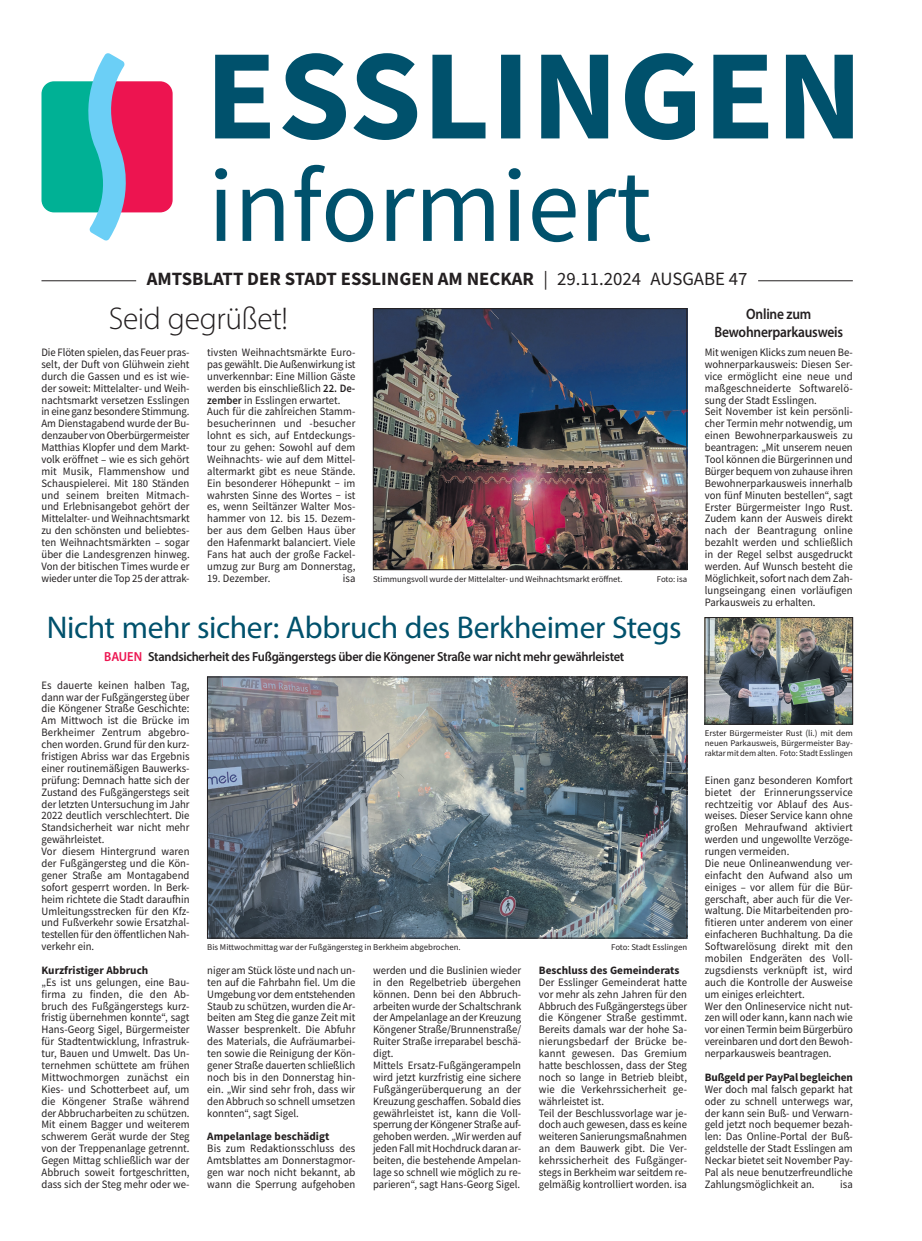
<style>
.page{position:relative;width:922px;height:1241px;background:#fff}
.page>*{position:absolute;margin:0;border:0;box-sizing:border-box;transform-origin:0 0}
.t1{font:31.5px "Myriad Pro";letter-spacing:-.01em;color:#00516c}
.t2{font:300 31.5px "Myriad Pro";letter-spacing:-.015em;color:#231f20}
.t3{font:700 18.75px "Source Sans Pro";color:#231f20}
.t4{font:600 15px/18px "Myriad Pro";letter-spacing:-.015em;color:#231f20;text-align:center;scale:.9 1}
.t5{font:600 13.12px "Myriad Pro";letter-spacing:-.02em;color:#231f20;scale:.95 1}
.t6{font:11.25px/11.9px "Source Sans Pro";color:#231f20;scale:.95 1}
.t7{font:700 11.25px "Source Sans Pro";color:#231f20}
.t8{font:8.75px/10px "Source Sans Pro";color:#231f20;text-align:justify}
.s1{font-weight:400}
.s2{font-size:9.88px}
.s3{font-weight:600}
.s4{color:#ed1450}
</style>
<div class="page">
<svg style="left:41px;top:53px;width:131px;height:188px"></svg>
<hr style="left:41px;top:280px;width:811px;height:1px;background:#231f20">
<div style="left:136px;top:278px;width:622px;height:6px;background:#fff"></div>
<svg style="left:215px;top:53px;width:637px;height:87px"></svg>
<svg style="left:215px;top:165px;width:435px;height:77px"></svg>
<img style="left:375px;top:310px;width:309px;height:257px">
<div style="left:373px;top:308px;width:313px;height:261px;border:1px solid #231f20"></div>
<img style="left:706px;top:619px;width:144px;height:103px">
<div style="left:704px;top:617px;width:148px;height:107px;border:1px solid #231f20"></div>
<img style="left:209px;top:678px;width:475px;height:258px">
<div style="left:207px;top:676px;width:479px;height:262px;border:1px solid #231f20"></div>
<h2 class="t3" style="left:147px;top:266px;width:602px">AMTSBLATT DER STADT ESSLINGEN AM NECKAR <span class="s1">| 29.11.2024 AUSGABE 47</span></h2>
<h1 class="t2" style="left:109px;top:299px;width:181px">Seid gegrüßet!</h1>
<p class="t6" style="left:41px;top:346px;width:157px;text-align:justify">Die Flöten spielen, das Feuer pras&shy;selt, der Duft von Glühwein zieht durch die Gassen und es ist wie&shy;der soweit: Mittelalter- und Weih&shy;nachtsmarkt versetzen Esslingen in eine ganz besondere Stimmung.<br>Am Dienstagabend wurde der Bu&shy;denzauber von Oberbürgermeister Matthias Klopfer und dem Markt&shy;volk eröffnet <span class="s2">-</span> wie es sich gehört mit Musik, Flammenshow und Schauspielerei. Mit 180 Ständen und seinem breiten Mitmach&shy;und Erlebnisangebot gehört der Mittelalter- und Weihnachtsmarkt zu den schönsten und beliebtes&shy;ten Weihnachtsmärkten <span class="s2">-</span> sogar über die Landesgrenzen hinweg.<br>Von der bitischen Times wurde er wieder unter die Top 25 der attrak-</p>
<p class="t6" style="left:207px;top:346px;width:157px">tivsten Weihnachtsmärkte Euro&shy;pas gewählt. Die Außenwirkung ist unverkennbar: Eine Million Gäste werden bis einschließlich <span class="s3">22. De&shy;zember</span> in Esslingen erwartet.<br>Auch für die zahlreichen Stamm&shy;besucherinnen und -besucher lohnt es sich, auf Entdeckungs&shy;tour zu gehen: Sowohl auf dem<br>Weihnachts- wie auf dem Mittel&shy;altermarkt gibt es neue Stände.<br>Ein besonderer Höhepunkt <span class="s2">-</span> im wahrsten Sinne des Wortes <span class="s2">-</span> ist es, wenn Seiltänzer Walter Mos&shy;hammer von 12. bis 15. Dezem&shy;ber aus dem Gelben Haus über den Hafenmarkt balanciert. Viele<br>Fans hat auch der große Fackel&shy;umzug zur Burg am Donnerstag,</p>
<p class="t6" style="left:207px;top:572px;width:68px">19. Dezember.</p>
<p class="t6" style="left:343px;top:572px;width:15px">isa</p>
<p class="t8" style="left:373px;top:573px;width:251px">Stimmungsvoll wurde der Mittelalter- und Weihnachtsmarkt eröffnet.</p>
<p class="t8" style="left:656px;top:573px;width:32px">Foto: isa</p>
<h1 class="t1" style="left:47px;top:607px;width:636px">Nicht mehr sicher: Abbruch des Berkheimer Stegs</h1>
<p class="t5" style="left:104px;top:647px;width:549px"><span class="s4">BAUEN</span> Standsicherheit des Fußgängerstegs über die Köngener Straße war nicht mehr gewährleistet</p>
<p class="t6" style="left:41px;top:679px;width:157px">Es dauerte keinen halben Tag, dann war der Fußgängersteg über die Köngener Straße Geschichte:<br>Am Mittwoch ist die Brücke im<br>Berkheimer Zentrum abgebro&shy;chen worden. Grund für den kurz&shy;fristigen Abriss war das Ergebnis einer routinemäßigen Bauwerks&shy;prüfung: Demnach hatte sich der<br>Zustand des Fußgängerstegs seit der letzten Untersuchung im Jahr<br>2022 deutlich verschlechtert. Die<br>Standsicherheit war nicht mehr gewährleistet.<br>Vor diesem Hintergrund waren der Fußgängersteg und die Kön&shy;gener Straße am Montagabend sofort gesperrt worden. In Berk&shy;heim richtete die Stadt daraufhin<br>Umleitungsstrecken für den Kfz&shy;und Fußverkehr sowie Ersatzhal&shy;testellen für den öffentlichen Nah&shy;verkehr ein.</p>
<p class="t7" style="left:41px;top:962px;width:108px">Kurzfristiger Abbruch</p>
<p class="t6" style="left:41px;top:975px;width:157px;text-align:justify">„Es ist uns gelungen, eine Bau&shy;firma zu finden, die den Ab&shy;bruch des Fußgängerstegs kurz&shy;fristig übernehmen konnte“, sagt Hans-Georg Sigel, Bürgermeister für Stadtentwicklung, Infrastruk&shy;tur, Bauen und Umwelt. Das Un&shy;ternehmen schüttete am frühen Mittwochmorgen zunächst ein Kies- und Schotterbeet auf, um die Köngener Straße während der Abbrucharbeiten zu schützen.<br>Mit einem Bagger und weiterem schwerem Gerät wurde der Steg von der Treppenanlage getrennt.<br>Gegen Mittag schließlich war der Abbruch soweit fortgeschritten, dass sich der Steg mehr oder we-</p>
<p class="t6" style="left:207px;top:964px;width:157px;text-align:justify">niger am Stück löste und nach un&shy;ten auf die Fahrbahn fiel. Um die Umgebung vor dem entstehenden Staub zu schützen, wurden die Ar&shy;beiten am Steg die ganze Zeit mit Wasser besprenkelt. Die Abfuhr des Materials, die Aufräumarbei&shy;ten sowie die Reinigung der Kön&shy;gener Straße dauerten schließlich noch bis in den Donnerstag hin&shy;ein. „Wir sind sehr froh, dass wir den Abbruch so schnell umsetzen konnten“, sagt Sigel.</p>
<p class="t8" style="left:207px;top:942px;width:255px">Bis Mittwochmittag war der Fußgängersteg in Berkheim abgebrochen.</p>
<p class="t8" style="left:611px;top:942px;width:77px">Foto: Stadt Esslingen</p>
<p class="t6" style="left:373px;top:964px;width:157px">werden und die Buslinien wieder in den Regelbetrieb übergehen können. Denn bei den Abbruch&shy;arbeiten wurde der Schaltschrank der Ampelanlage an der Kreuzung<br>Köngener Straße/Brunnenstraße/<br>Ruiter Straße irreparabel beschä&shy;digt.<br>Mittels Ersatz-Fußgängerampeln wird jetzt kurzfristig eine sichere<br>Fußgängerüberquerung an der<br>Kreuzung geschaffen. Sobald dies gewährleistet ist, kann die Voll&shy;sperrung der Köngener Straße auf&shy;gehoben werden. „Wir werden auf jeden Fall mit Hochdruck daran ar&shy;beiten, die bestehende Ampelan&shy;lage so schnell wie möglich zu re&shy;parieren“, sagt Hans-Georg Sigel.</p>
<p class="t7" style="left:539px;top:962px;width:142px">Beschluss des Gemeinderats</p>
<p class="t6" style="left:539px;top:975px;width:157px">Der Esslinger Gemeinderat hatte vor mehr als zehn Jahren für den<br>Abbruch des Fußgängerstegs über die Köngener Straße gestimmt.<br>Bereits damals war der hohe Sa&shy;nierungsbedarf der Brücke be&shy;kannt gewesen. Das Gremium hatte beschlossen, dass der Steg noch so lange in Betrieb bleibt, wie die Verkehrssicherheit ge&shy;währleistet ist.<br>Teil der Beschlussvorlage war je&shy;doch auch gewesen, dass es keine weiteren Sanierungsmaßnahmen an dem Bauwerk gibt. Die Ver&shy;kehrssicherheit des Fußgänger&shy;stegs in Berkheim war seitdem re&shy;gelmäßig kontrolliert worden. isa</p>
<p class="t7" style="left:207px;top:1128px;width:123px">Ampelanlage beschädigt</p>
<p class="t6" style="left:207px;top:1142px;width:157px;text-align:justify">Bis zum Redaktionsschluss des Amtsblattes am Donnerstagmor&shy;gen war noch nicht bekannt, ab wann die Sperrung aufgehoben</p>
<h3 class="t4" style="left:714px;top:304px;width:144px">Online zum<br>Bewohnerparkausweis</h3>
<p class="t6" style="left:704px;top:346px;width:157px">Mit wenigen Klicks zum neuen Be&shy;wohnerparkausweis: Diesen Ser&shy;vice ermöglicht eine neue und maßgeschneiderte Softwarelö&shy;sung der Stadt Esslingen.<br>Seit November ist kein persönli&shy;cher Termin mehr notwendig, um einen Bewohnerparkausweis zu beantragen: „Mit unserem neuen<br>Tool können die Bürgerinnen und<br>Bürger bequem von zuhause ihren<br>Bewohnerparkausweis innerhalb von fünf Minuten bestellen“, sagt<br>Erster Bürgermeister Ingo Rust.<br>Zudem kann der Ausweis direkt nach der Beantragung online bezahlt werden und schließlich in der Regel selbst ausgedruckt werden. Auf Wunsch besteht die<br>Möglichkeit, sofort nach dem Zah&shy;lungseingang einen vorläufigen<br>Parkausweis zu erhalten.</p>
<p class="t8" style="left:704px;top:728px;width:150px">Erster Bürgermeister Rust (li.) mit dem neuen Parkausweis, Bürgermeister Bay&shy;raktar mit dem alten. Foto: Stadt Esslingen</p>
<p class="t6" style="left:704px;top:774px;width:157px">Einen ganz besonderen Komfort bietet der Erinnerungsservice rechtzeitig vor Ablauf des Aus&shy;weises. Dieser Service kann ohne großen Mehraufwand aktiviert werden und ungewollte Verzöge&shy;rungen vermeiden.<br>Die neue Onlineanwendung ver&shy;einfacht den Aufwand also um einiges – vor allem für die Bür&shy;gerschaft, aber auch für die Ver&shy;waltung. Die Mitarbeitenden pro&shy;fitieren unter anderem von einer einfacheren Buchhaltung. Da die<br>Softwarelösung direkt mit den mobilen Endgeräten des Voll&shy;zugsdiensts verknüpft ist, wird auch die Kontrolle der Ausweise um einiges erleichtert.<br>Wer den Onlineservice nicht nut&shy;zen will oder kann, kann nach wie vor einen Termin beim Bürgerbüro vereinbaren und dort den Bewoh&shy;nerparkausweis beantragen.</p>
<p class="t7" style="left:704px;top:1069px;width:150px">Bußgeld per PayPal begleichen</p>
<p class="t6" style="left:704px;top:1082px;width:157px;text-align:justify">Wer doch mal falsch geparkt hat oder zu schnell unterwegs war, der kann sein Buß- und Verwarn&shy;geld jetzt noch bequemer bezah&shy;len: Das Online-Portal der Buß&shy;geldstelle der Stadt Esslingen am Neckar bietet seit November Pay-Pal als neue benutzerfreundliche Zahlungsmöglichkeit an.</p>
<p class="t6" style="left:840px;top:1177px;width:15px">isa</p>
</div>
